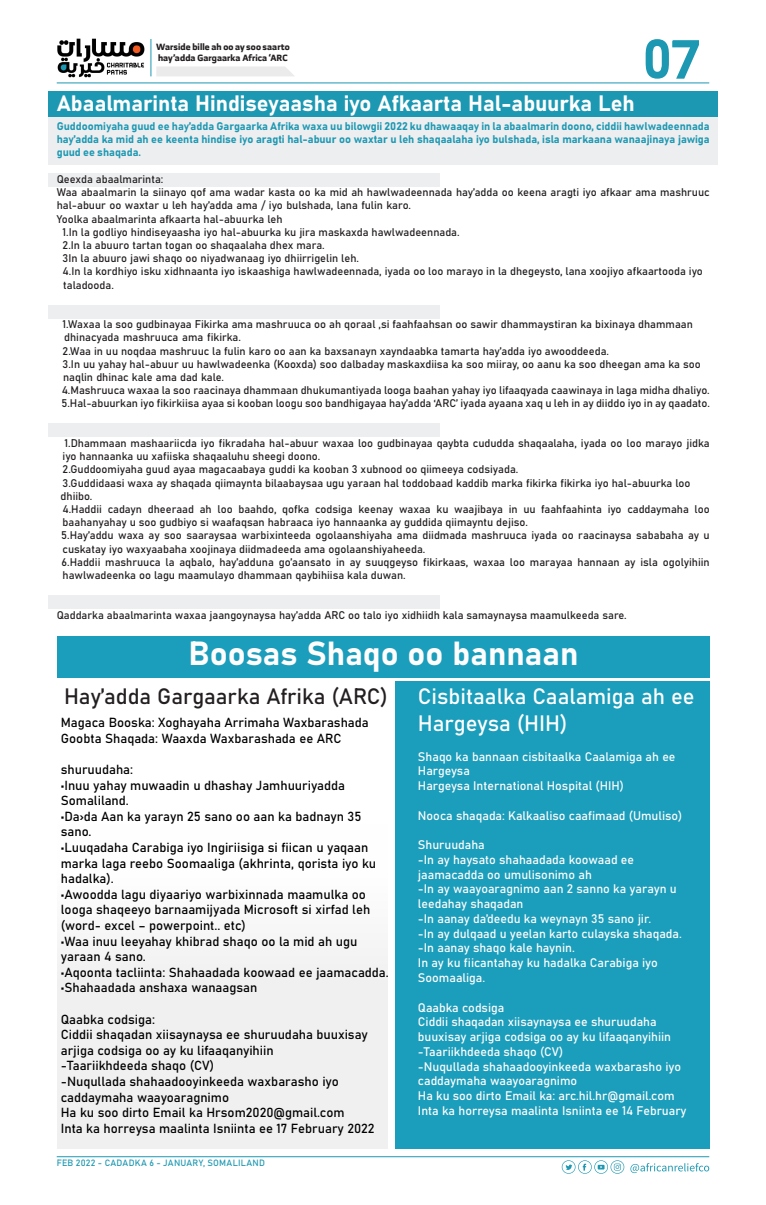
<style>
.page{position:relative;width:766px;height:1205px;background:#fff}
.page>*{position:absolute;margin:0;border:0;box-sizing:border-box;transform-origin:0 0}
.t1{font:55px "ALISEO Regular";color:#1d98b2}
.t2{font:33px "Bahnschrift";color:#fffcfc}
.t3{font:22px/26.4px "Bahnschrift";color:#fff}
.t4{font:22px "Bahnschrift";color:#231f20}
.t5{font:13px/15.6px "Bahnschrift";color:#000}
.t6{font:12.3px/14.8px "Bahnschrift";color:#fffcfc}
.t7{font:11px/13.2px "Bahnschrift";color:#231f20}
.t8{font:11px/13.2px "Bahnschrift";color:#1d98b2;text-align:justify}
.t9{font:700 9px/10.8px "RB";letter-spacing:.005em;color:#231f20}
.t10{font:9px "Bahnschrift";letter-spacing:.025em;color:#1d98b2}
</style>
<div class="page">
<img style="left:57px;top:38px;width:88px;height:40px">
<hr style="left:57px;top:82px;width:652px;height:1px;background:#1d98b2">
<hr style="left:57px;top:1156px;width:652px;height:1px;background:#1d98b2">
<hr style="left:150px;top:39px;width:1px;height:37px;background:#1d98b2">
<svg style="left:156px;top:66px;width:138px;height:10px"></svg>
<svg style="left:630px;top:1163px;width:79px;height:10px"></svg>
<svg style="left:561px;top:1160px;width:63px;height:13px"></svg>
<div style="left:49px;top:117px;width:668px;height:48px;background:#edeef0"></div>
<div style="left:49px;top:173px;width:390px;height:13px;background:#edeef0"></div>
<div style="left:49px;top:305px;width:390px;height:14px;background:#edeef0"></div>
<div style="left:49px;top:423px;width:390px;height:14px;background:#edeef0"></div>
<div style="left:49px;top:595px;width:390px;height:14px;background:#edeef0"></div>
<div style="left:49px;top:91px;width:668px;height:26px;background:#1d98b2"></div>
<div style="left:395px;top:681px;width:314px;height:467px;background:#1b9ebc"></div>
<div style="left:57px;top:636px;width:652px;height:41px;background:#1b9ebc"></div>
<div style="left:57px;top:824px;width:330px;height:324px;background:linear-gradient(to right,#f4f4f4,#f4f4f4)"></div>
<p class="t9" style="left:156px;top:42px;width:135px">Warside bille ah oo ay soo saarto hay’adda Gargaarka Africa ‘ARC</p>
<p class="t3" style="left:57px;top:89px;width:579px">Abaalmarinta Hindiseyaasha iyo Afkaarta Hal-abuurka Leh</p>
<h1 class="t1" style="left:643px;top:29px;width:58px">07</h1>
<p class="t8" style="left:57px;top:119px;width:654px">Guddoomiyaha guud ee hay’adda Gargaarka Afrika waxa uu bilowgii 2022 ku dhawaaqay in la abaalmarin doono, ciddii hawlwadeennada hay’adda ka mid ah ee keenta hindise iyo aragti hal-abuur oo waxtar u leh shaqaalaha iyo bulshada, isla markaana wanaajinaya jawiga guud ee shaqada.</p>
<p class="t7" style="left:57px;top:172px;width:108px">Qeexda abaalmarinta:</p>
<p class="t7" style="left:57px;top:185px;width:654px">Waa abaalmarin la siinayo qof ama wadar kasta oo ka mid ah hawlwadeennada hay’adda oo keena aragti iyo afkaar ama mashruuc hal-abuur oo waxtar u leh hay’adda ama / iyo bulshada, lana fulin karo.</p>
<p class="t7" style="left:57px;top:211px;width:227px">Yoolka abaalmarinta afkaarta hal-abuurka leh</p>
<p class="t7" style="left:63px;top:224px;width:398px">1.In la godliyo hindiseyaasha iyo hal-abuurka ku jira maskaxda hawlwadeennada.</p>
<p class="t7" style="left:63px;top:238px;width:263px">2.In la abuuro tartan togan oo shaqaalaha dhex mara.</p>
<p class="t7" style="left:63px;top:251px;width:298px">3In la abuuro jawi shaqo oo niyadwanaag iyo dhiirrigelin leh.</p>
<p class="t7" style="left:63px;top:264px;width:641px">4.In la kordhiyo isku xidhnaanta iyo iskaashiga hawlwadeennada, iyada oo loo marayo in la dhegeysto, lana xoojiyo afkaartooda iyo taladooda.</p>
<p class="t7" style="left:63px;top:317px;width:631px">1.Waxaa la soo gudbinayaa Fikirka ama mashruuca oo ah qoraal ,si faahfaahsan oo sawir dhammaystiran ka bixinaya dhammaan dhinacyada mashruuca ama fikirka.</p>
<p class="t7" style="left:63px;top:343px;width:547px">2.Waa in uu noqdaa mashruuc la fulin karo oo aan ka baxsanayn xayndaabka tamarta hay’adda iyo awooddeeda.</p>
<p class="t7" style="left:63px;top:356px;width:639px">3.In uu yahay hal-abuur uu hawlwadeenka (Kooxda) soo dalbaday maskaxdiisa ka soo miiray, oo aanu ka soo dheegan ama ka soo naqlin dhinac kale ama dad kale.</p>
<p class="t7" style="left:62px;top:383px;width:649px">4.Mashruuca waxaa la soo raacinaya dhammaan dhukumantiyada looga baahan yahay iyo lifaaqyada caawinaya in laga midha dhaliyo.</p>
<p class="t7" style="left:61px;top:396px;width:649px">5.Hal-abuurkan iyo fikirkiisa ayaa si kooban loogu soo bandhigayaa hay’adda ‘ARC’ iyada ayaana xaq u leh in ay diiddo iyo in ay qaadato.</p>
<p class="t7" style="left:63px;top:436px;width:648px">1.Dhammaan mashaariicda iyo fikradaha hal-abuur waxaa loo gudbinayaa qaybta cududda shaqaalaha, iyada oo loo marayo jidka iyo hannaanka uu xafiiska shaqaaluhu sheegi doono.</p>
<p class="t7" style="left:63px;top:462px;width:457px">2.Guddoomiyaha guud ayaa magacaabaya guddi ka kooban 3 xubnood oo qiimeeya codsiyada.</p>
<p class="t7" style="left:61px;top:475px;width:631px">3.Guddidaasi waxa ay shaqada qiimaynta bilaabaysaa ugu yaraan hal toddobaad kaddib marka fikirka fikirka iyo hal-abuurka loo dhiibo.</p>
<p class="t7" style="left:62px;top:502px;width:648px">4.Haddii cadayn dheeraad ah loo baahdo, qofka codsiga keenay waxaa ku waajibaya in uu faahfaahinta iyo caddaymaha loo baahanyahay u soo gudbiyo si waafaqsan habraaca iyo hannaanka ay guddida qiimayntu dejiso.</p>
<p class="t7" style="left:61px;top:528px;width:649px">5.Hay’addu waxa ay soo saaraysaa warbixinteeda ogolaanshiyaha ama diidmada mashruuca iyada oo raacinaysa sababaha ay u cuskatay iyo waxyaabaha xoojinaya diidmadeeda ama ogolaanshiyaheeda.</p>
<p class="t7" style="left:62px;top:554px;width:649px">6.Haddii mashruuca la aqbalo, hay’adduna go’aansato in ay suuqgeyso fikirkaas, waxaa loo marayaa hannaan ay isla ogolyihiin hawlwadeenka oo lagu maamulayo dhammaan qaybihiisa kala duwan.</p>
<p class="t7" style="left:57px;top:607px;width:571px">Qaddarka abaalmarinta waxaa jaangoynaysa hay’adda ARC oo talo iyo xidhiidh kala samaynaysa maamulkeeda sare.</p>
<p class="t2" style="left:188px;top:628px;width:391px">Boosas Shaqo oo bannaan</p>
<p class="t4" style="left:64px;top:680px;width:325px">Hay’adda Gargaarka Afrika (ARC)</p>
<p class="t3" style="left:418px;top:682px;width:278px">Cisbitaalka Caalamiga ah ee<br>Hargeysa (HIH)</p>
<p class="t5" style="left:61px;top:714px;width:309px">Magaca Booska: Xoghayaha Arrimaha Waxbarashada<br>Goobta Shaqada: Waaxda Waxbarashada ee ARC</p>
<p class="t5" style="left:61px;top:761px;width:74px">shuruudaha:</p>
<p class="t5" style="left:61px;top:776px;width:286px">•Inuu yahay muwaadin u dhashay Jamhuuriyadda<br>Somaliland.</p>
<p class="t5" style="left:61px;top:807px;width:302px">•Da›da Aan ka yarayn 25 sano oo aan ka badnayn 35 sano.</p>
<p class="t5" style="left:61px;top:839px;width:317px">•Luuqadaha Carabiga iyo Ingiriisiga si fiican u yaqaan marka laga reebo Soomaaliga (akhrinta, qorista iyo ku hadalka).</p>
<p class="t5" style="left:61px;top:885px;width:311px">•Awoodda lagu diyaariyo warbixinnada maamulka oo looga shaqeeyo barnaamijyada Microsoft si xirfad leh (word- excel – powerpoint.. etc)</p>
<p class="t5" style="left:61px;top:932px;width:298px">•Waa inuu leeyahay khibrad shaqo oo la mid ah ugu yaraan 4 sano.</p>
<p class="t5" style="left:61px;top:963px;width:329px">•Aqoonta tacliinta: Shahaadada koowaad ee jaamacadda.</p>
<p class="t5" style="left:61px;top:979px;width:198px">•Shahaadada anshaxa wanaagsan</p>
<p class="t5" style="left:61px;top:1010px;width:315px">Qaabka codsiga:<br>Ciddii shaqadan xiisaynaysa ee shuruudaha buuxisay arjiga codsiga oo ay ku lifaaqanyihiin<br>-Taariikhdeeda shaqo (CV)<br>-Nuqullada shahaadooyinkeeda waxbarasho iyo caddaymaha waayoaragnimo<br>Ha ku soo dirto Email ka Hrsom2020@gmail.com<br>Inta ka horreysa maalinta Isniinta ee 17 February 2022</p>
<p class="t6" style="left:418px;top:748px;width:259px">Shaqo ka bannaan cisbitaalka Caalamiga ah ee<br>Hargeysa<br>Hargeysa International Hospital (HIH)</p>
<p class="t6" style="left:418px;top:807px;width:266px">Nooca shaqada: Kalkaaliso caafimaad (Umuliso)</p>
<p class="t6" style="left:418px;top:836px;width:265px">Shuruudaha<br>-In ay haysato shahaadada koowaad ee jaamacadda oo umulisonimo ah<br>-In ay waayoaragnimo aan 2 sanno ka yarayn u leedahay shaqadan<br>-In aanay da’deedu ka weynayn 35 sano jir.<br>-In ay dulqaad u yeelan karto culayska shaqada. -In aanay shaqo kale haynin.<br>In ay ku fiicantahay ku hadalka Carabiga iyo<br>Soomaaliga.</p>
<p class="t6" style="left:418px;top:999px;width:270px">Qaabka codsiga<br>Ciddii shaqadan xiisaynaysa ee shuruudaha buuxisay arjiga codsiga oo ay ku lifaaqanyihiin -Taariikhdeeda shaqo (CV)<br>-Nuqullada shahaadooyinkeeda waxbarasho iyo caddaymaha waayoaragnimo<br>Ha ku soo dirto Email ka: arc.hil.hr@gmail.com Inta ka horreysa maalinta Isniinta ee 14 February</p>
<p class="t10" style="left:57px;top:1156px;width:210px">FEB 2022 - CADADKA 6 - JANUARY, SOMALILAND</p>
</div>
